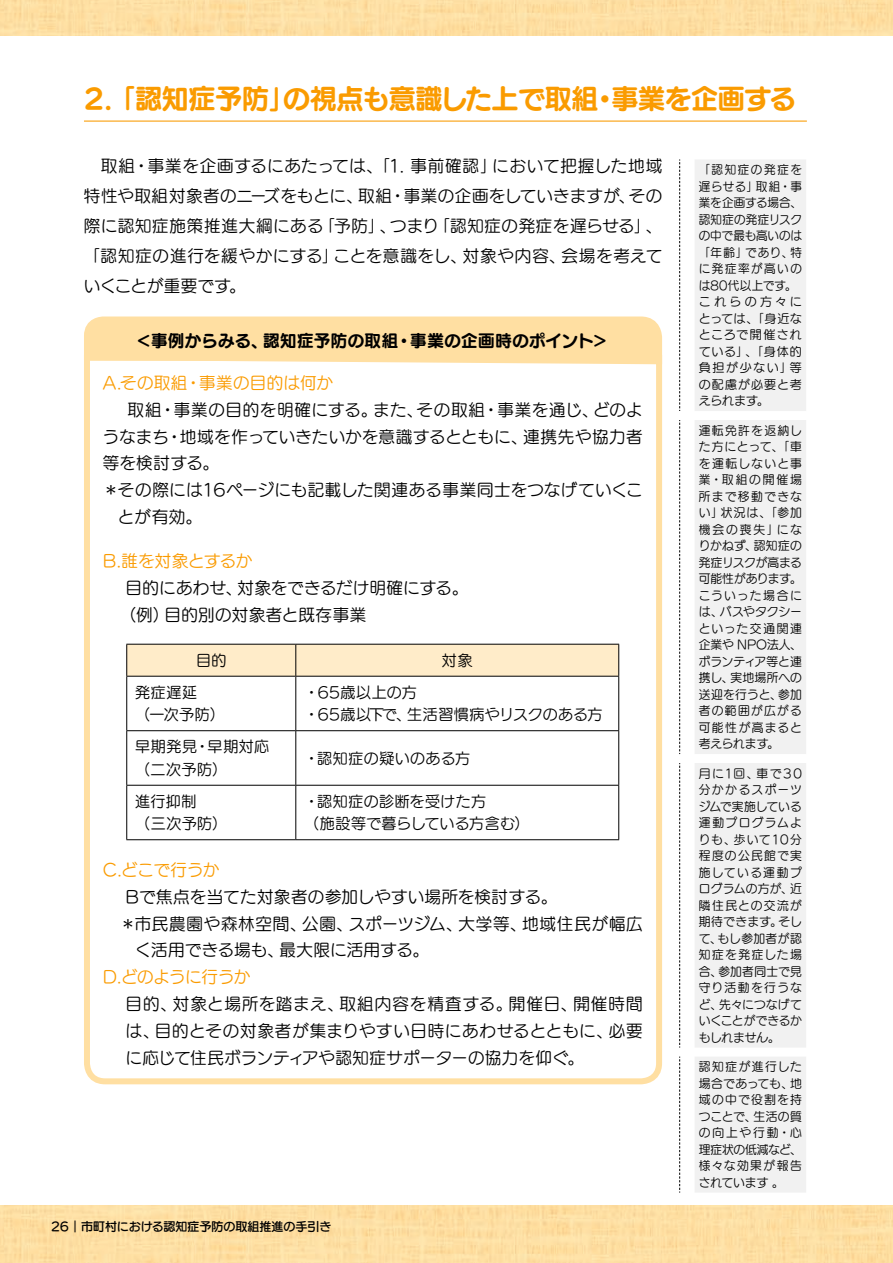
<style>
.page{position:relative;width:893px;height:1263px;background:#fff}
.page>*{position:absolute;margin:0;border:0;box-sizing:border-box;transform-origin:0 0}
.t1{font:27px "UD Marugo Large Pro B";letter-spacing:-.01em;color:#fa9b00}
.t2{font:16.5px/30px "UD Marugo Large Pro M";letter-spacing:.025em;color:#000;text-align:justify}
.t3{font:16.5px "UD Marugo Large Pro M";letter-spacing:.05em;color:#000}
.t4{font:16.5px "UD Marugo Large Pro B";letter-spacing:.02em;color:#000}
.t5{font:16.5px "UD Marugo Large Pro M";letter-spacing:.025em;color:#fa9b00}
.t6{font:16.5px "UD Marugo Large Pro M";letter-spacing:-.025em;color:#fa9b00}
.t7{font:16.5px "UD Marugo Large Pro M";letter-spacing:-.02em;color:#fa9b00}
.t8{font:16.5px "UD Marugo Large Pro M";color:#fa9b00}
.t9{font:15px/22.5px "UD Marugo Large Pro M";letter-spacing:.025em;color:#000}
.t10{font:12px/16.5px "UD Marugo Large Pro M";letter-spacing:.03em;color:#000;text-align:justify}
.t11{font:12px/16.5px "UD Marugo Large Pro M";letter-spacing:.055em;color:#000;scale:.96 1}
.t12{font:12px "UD Marugo Large Pro DB";color:#000}
</style>
<div class="page">
<div style="left:0;top:1205px;width:893px;height:58px;background:#fedea3"></div>
<div style="left:0;top:0;width:893px;height:35px;background:#fedea3"></div>
<hr style="left:84px;top:121px;width:723px;height:1px;background:#fa9b00">
<svg style="left:84px;top:370px;width:578px;height:715px"></svg>
<svg style="left:84px;top:316px;width:579px;height:54px;background:#ffe4b0"></svg>
<div style="left:695px;top:160px;width:111px;height:1032px;background:#f1f1f1"></div>
<svg style="left:679px;top:159px;width:1px;height:252px"></svg>
<svg style="left:679px;top:420px;width:1px;height:334px"></svg>
<svg style="left:679px;top:763px;width:1px;height:284px"></svg>
<svg style="left:679px;top:1056px;width:1px;height:136px"></svg>
<h1 class="t1" style="left:84px;top:75px;width:714px">2. 「認知症予防」の視点も意識した上で取組・事業を企画する</h1>
<p class="t2" style="left:84px;top:149px;width:580px;text-indent:17px">取組・事業を企画するにあたっては、「1．事前確認」において把握した地域特性や取組対象者のニーズをもとに、取組・事業の企画をしていきますが、その際に認知症施策推進大綱にある「予防」、つまり「認知症の発症を遅らせる」、「認知症の進行を緩やかにする」ことを意識をし、対象や内容、会場を考えていくことが重要です。</p>
<p class="t4" style="left:136px;top:326px;width:474px">＜事例からみる、認知症予防の取組・事業の企画時のポイント＞</p>
<p class="t5" style="left:103px;top:368px;width:232px">A.その取組・事業の目的は何か</p>
<p class="t2" style="left:128px;top:393px;width:517px">取組・事業の目的を明確にする。また、その取組・事業を通じ、どのよ</p>
<p class="t2" style="left:103px;top:420px;width:542px">うなまち・地域を作っていきたいかを意識するとともに、連携先や協力者</p>
<p class="t2" style="left:103px;top:446px;width:118px">等を検討する。</p>
<p class="t2" style="left:103px;top:473px;width:541px">＊その際には16ページにも記載した関連ある事業同士をつなげていくこ</p>
<p class="t2" style="left:118px;top:500px;width:86px">とが有効。</p>
<p class="t6" style="left:103px;top:546px;width:151px">B.誰を対象とするか</p>
<p class="t2" style="left:120px;top:572px;width:350px;line-height:26.8px;text-indent:6px">目的にあわせ、対象をできるだけ明確にする。（例）目的別の対象者と既存事業</p>
<p class="t9" style="left:196px;top:647px;width:32px">目的</p>
<p class="t9" style="left:442px;top:647px;width:32px">対象</p>
<p class="t9" style="left:135px;top:679px;width:91px">発症遅延<br>（一次予防）</p>
<p class="t9" style="left:304px;top:679px;width:300px">・65歳以上の方<br>・65歳以下で、生活習慣病やリスクのある方</p>
<p class="t9" style="left:135px;top:734px;width:135px">早期発見・早期対応（二次予防）</p>
<p class="t9" style="left:304px;top:745px;width:167px">・認知症の疑いのある方</p>
<p class="t9" style="left:135px;top:788px;width:93px">進行抑制<br>（三次予防）</p>
<p class="t9" style="left:304px;top:788px;width:227px">・認知症の診断を受けた方<br>（施設等で暮らしている方含む）</p>
<p class="t8" style="left:103px;top:855px;width:118px">C.どこで行うか</p>
<p class="t2" style="left:126px;top:880px;width:434px">Bで焦点を当てた対象者の参加しやすい場所を検討する。</p>
<p class="t3" style="left:120px;top:909px;width:524px">＊市民農園や森林空間、公園、スポーツジム、大学等、地域住民が幅広</p>
<p class="t2" style="left:135px;top:933px;width:296px">く活用できる場も、最大限に活用する。</p>
<p class="t7" style="left:103px;top:962px;width:149px">D.どのように行うか</p>
<p class="t2" style="left:126px;top:988px;width:519px;line-height:26.8px">目的、対象と場所を踏まえ、取組内容を精査する。開催日、開催時間は、目的とその対象者が集まりやすい日時にあわせるとともに、必要に応じて住民ボランティアや認知症サポーターの協力を仰ぐ。</p>
<p class="t12" style="left:51px;top:1215px;width:282px">26｜市町村における認知症予防の取組推進の手引き</p>
<p class="t11" style="left:699px;top:160px;width:109px">「認知症の発症を遅らせる」取組・事業を企画する場合、認知症の発症リスクの中で最も高いのは「年齢」であり、特に発症率が高いのは80代以上です。これらの方々にとっては、「身近なところで開催されている」、「身体的負担が少ない」等の配慮が必要と考えられます。</p>
<p class="t10" style="left:699px;top:421px;width:105px">運転免許を返納した方にとって、「車を運転しないと事業・取組の開催場所まで移動できない」状況は、「参加機会の喪失」になりかねず、認知症の発症リスクが高まる可能性があります。こういった場合には、バスやタクシーといった交通関連企業や NPO法人、ボランティア等と連携し、実地場所への送迎を行うと、参加者の範囲が広がる可能性が高まると考えられます。</p>
<p class="t10" style="left:699px;top:764px;width:105px">月に1回、車で30分かかるスポーツジムで実施している運動プログラムよりも、歩いて10分程度の公民館で実施している運動プログラムの方が、近隣住民との交流が期待できます。そして、もし参加者が認知症を発症した場合、参加者同士で見守り活動を行うなど、先々につなげていくことができるかもしれません。</p>
<p class="t10" style="left:699px;top:1057px;width:105px">認知症が進行した場合であっても、地域の中で役割を持つことで、生活の質の向上や行動・心理症状の低減など、様々な効果が報告されています 。</p>
</div>
